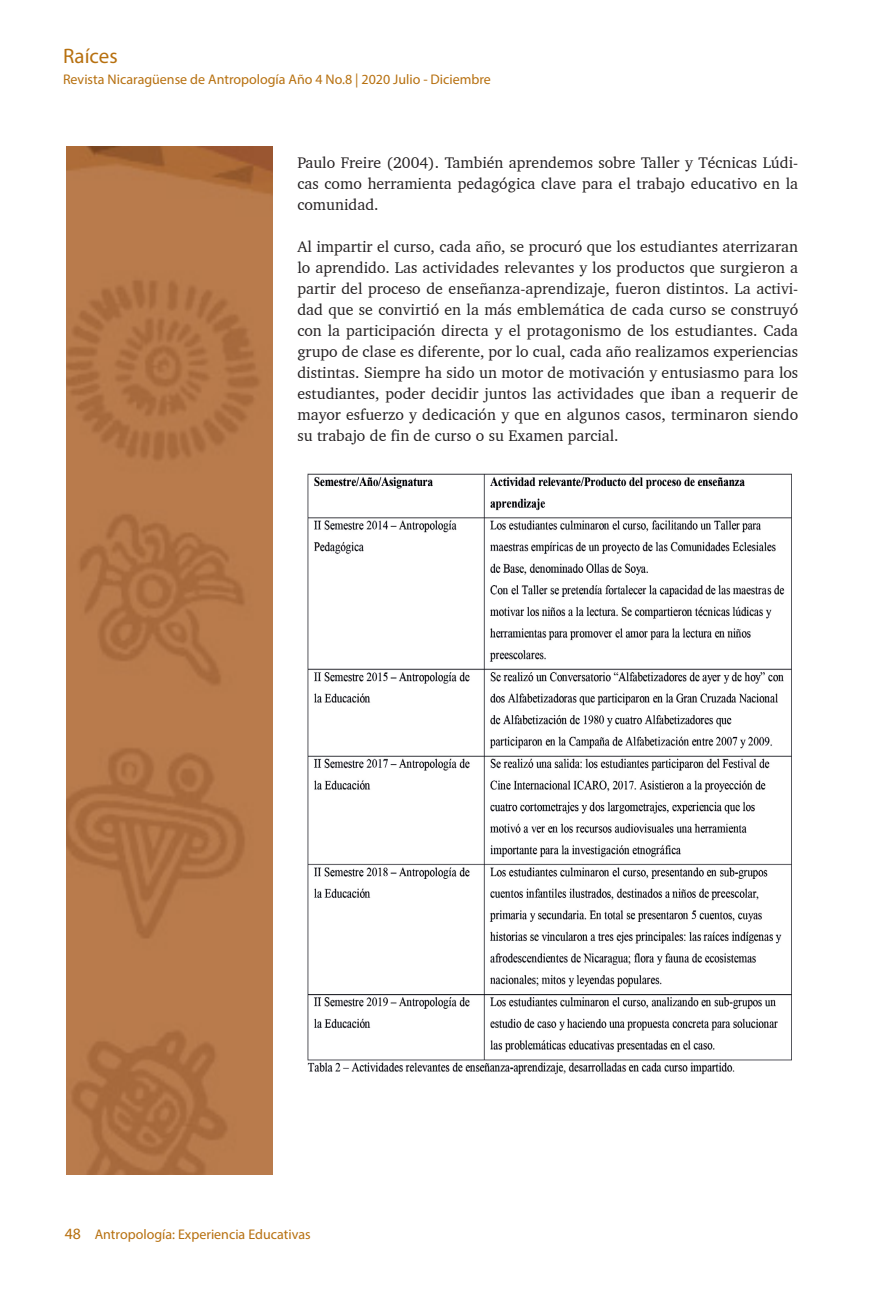
<style>
.page{position:relative;width:893px;height:1290px;background:#fff}
.page>*{position:absolute;margin:0;border:0;box-sizing:border-box;transform-origin:0 0}
.t1{font:21px "Myriad Pro";color:#b7700f}
.t2{font:15.75px/21px "Charter BT";color:#231f20;text-align:justify}
.t3{font:15.75px "Myriad Pro";color:#b7700f}
.t4{font:14px "Myriad Pro";color:#b7700f}
.t5{font:14px "Myriad Pro";color:#b47526}
.s1{font-size:15.75px}
</style>
<div class="page">
<img style="left:66px;top:146px;width:207px;height:1029px">
<img style="left:307px;top:473px;width:485px;height:602px">
<p class="t1" style="left:65px;top:43px;width:56px">Raíces</p>
<p class="t4" style="left:63px;top:71px;width:429px">Revista Nicaragüense de Antropología Año 4 No.8 | 2020 Julio - Diciembre</p>
<p class="t4" style="left:66px;top:71px;width:432px">Revista Nicaragüense de Antropología Año 4 No.8 | 2020 Julio - Diciembre</p>
<p class="t2" style="left:297px;top:152px;width:502px">Paulo Freire (2004). También aprendemos sobre Taller y Técnicas Lúdi&shy;cas como herramienta pedagógica clave para el trabajo educativo en la comunidad.</p>
<p class="t2" style="left:297px;top:236px;width:502px">Al impartir el curso, cada año, se procuró que los estudiantes aterrizaran lo aprendido. Las actividades relevantes y los productos que surgieron a partir del proceso de enseñanza-aprendizaje, fueron distintos. La activi&shy;dad que se convirtió en la más emblemática de cada curso se construyó con la participación directa y el protagonismo de los estudiantes. Cada grupo de clase es diferente, por lo cual, cada año realizamos experiencias distintas. Siempre ha sido un motor de motivación y entusiasmo para los estudiantes, poder decidir juntos las actividades que iban a requerir de mayor esfuerzo y dedicación y que en algunos casos, terminaron siendo su trabajo de fin de curso o su Examen parcial.</p>
<p class="t4" style="left:65px;top:1226px;width:247px"><span class="s1">48</span> Antropología: Experiencia Educativas</p>
<p class="t3" style="left:66px;top:1224px;width:10px">8</p>
<p class="t5" style="left:96px;top:1226px;width:220px">Antropología: Experiencia Educativas</p>
</div>
